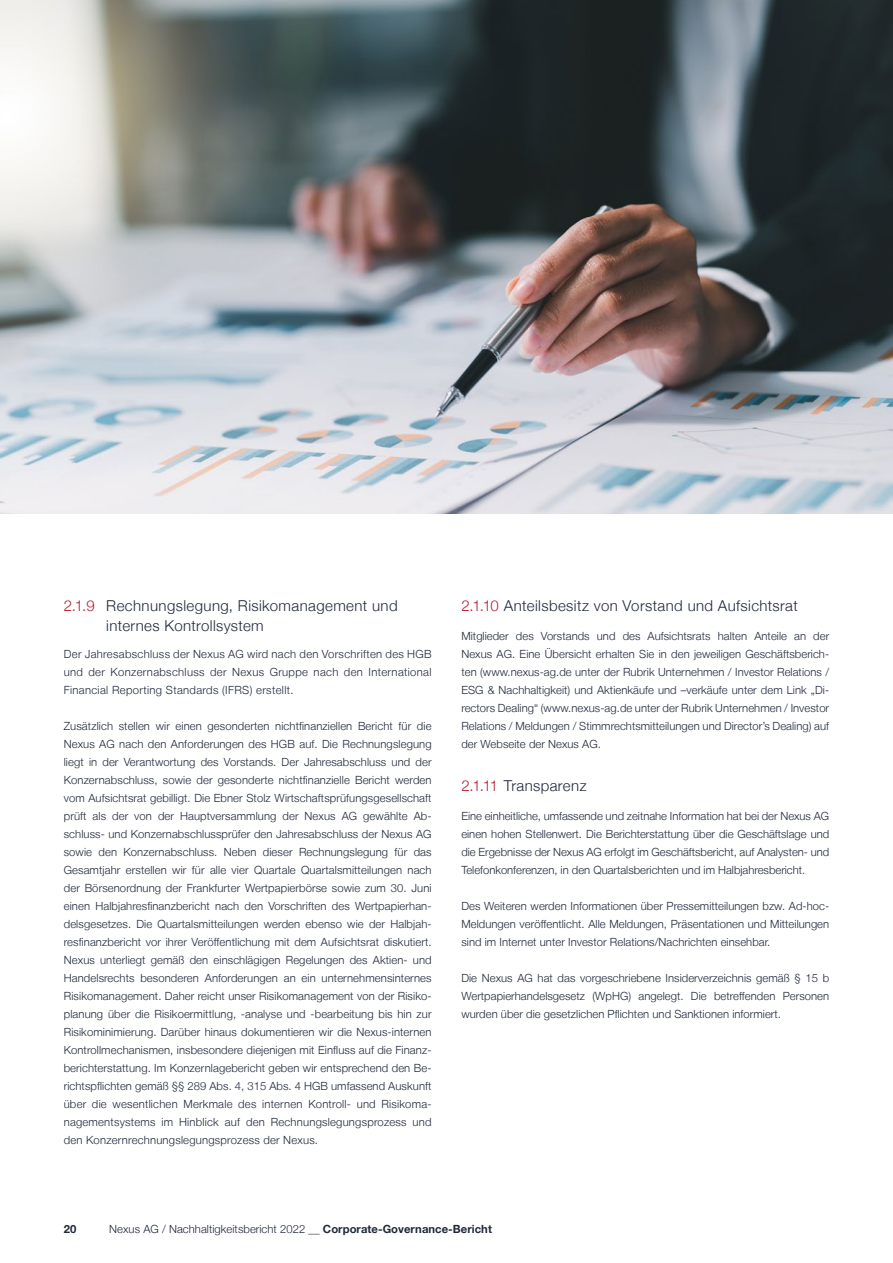
<style>
.page{position:relative;width:893px;height:1263px;background:#fff}
.page>*{position:absolute;margin:0;border:0;box-sizing:border-box;transform-origin:0 0}
.t1{font:300 15px/19.5px "Helvetica Neue";letter-spacing:.025em;color:#20283a}
.t2{font:300 11.25px/18px "Helvetica Neue LT";letter-spacing:.005em;color:#20283a;text-align:justify}
.t3{font:300 11.25px "Helvetica Neue";letter-spacing:.005em;color:#20283a}
.t4{font:700 11.25px "Helvetica Neue";color:#20283a}
.s1{color:#b61d33}
.s2{font-weight:700}
</style>
<div class="page">
<img style="left:0;top:0;width:893px;height:514px">
<h1 class="t1" style="left:106px;top:595px;width:293px;text-indent:-43px"><span class="s1">2.1.9</span> Rechnungslegung, Risikomanagement und internes Kontrollsystem</h1>
<p class="t2" style="left:64px;top:645px;width:369px">Der Jahresabschluss der Nexus AG wird nach den Vorschriften des HGB und der Konzernabschluss der Nexus Gruppe nach den International Financial Reporting Standards (IFRS) erstellt.</p>
<p class="t2" style="left:64px;top:717px;width:369px">Zusätzlich stellen wir einen gesonderten nichtfinanziellen Bericht für die Nexus AG nach den Anforderungen des HGB auf. Die Rechnungslegung liegt in der Verantwortung des Vorstands. Der Jahresabschluss und der Konzernabschluss, sowie der gesonderte nichtfinanzielle Bericht werden vom Aufsichtsrat gebilligt. Die Ebner Stolz Wirtschaftsprüfungsgesellschaft prüft als der von der Hauptversammlung der Nexus AG gewählte Ab&shy;schluss- und Konzernabschlussprüfer den Jahresabschluss der Nexus AG sowie den Konzernabschluss. Neben dieser Rechnungslegung für das Gesamtjahr erstellen wir für alle vier Quartale Quartalsmitteilungen nach der Börsenordnung der Frankfurter Wertpapierbörse sowie zum 30. Juni einen Halbjahresfinanzbericht nach den Vorschriften des Wertpapierhan&shy;delsgesetzes. Die Quartalsmitteilungen werden ebenso wie der Halbjah&shy;resfinanzbericht vor ihrer Veröffentlichung mit dem Aufsichtsrat diskutiert.<br>Nexus unterliegt gemäß den einschlägigen Regelungen des Aktien- und Handelsrechts besonderen Anforderungen an ein unternehmensinternes Risikomanagement. Daher reicht unser Risikomanagement von der Risiko&shy;planung über die Risikoermittlung, -analyse und -bearbeitung bis hin zur Risikominimierung. Darüber hinaus dokumentieren wir die Nexus-internen Kontrollmechanismen, insbesondere diejenigen mit Einfluss auf die Finanz&shy;berichterstattung. Im Konzernlagebericht geben wir entsprechend den Be&shy;richtspflichten gemäß §§ 289 Abs. 4, 315 Abs. 4 HGB umfassend Auskunft über die wesentlichen Merkmale des internen Kontroll- und Risikoma&shy;nagementsystems im Hinblick auf den Rechnungslegungsprozess und den Konzernrechnungslegungsprozess der Nexus.</p>
<h1 class="t1" style="left:461px;top:595px;width:338px"><span class="s1">2.1.10</span> Anteilsbesitz von Vorstand und Aufsichtsrat</h1>
<p class="t2" style="left:461px;top:627px;width:369px">Mitglieder des Vorstands und des Aufsichtsrats halten Anteile an der Nexus AG. Eine Übersicht erhalten Sie in den jeweiligen Geschäftsberich&shy;ten (www.nexus-ag.de unter der Rubrik Unternehmen / Investor Relations / ESG &amp; Nachhaltigkeit) und Aktienkäufe und –verkäufe unter dem Link „Di&shy;rectors Dealing“ (www.nexus-ag.de unter der Rubrik Unternehmen / Investor Relations / Meldungen / Stimmrechtsmitteilungen und Director’s Dealing) auf der Webseite der Nexus AG.</p>
<h1 class="t1" style="left:461px;top:775px;width:127px"><span class="s1">2.1.11</span> Transparenz</h1>
<p class="t2" style="left:461px;top:807px;width:369px">Eine einheitliche, umfassende und zeitnahe Information hat bei der Nexus AG einen hohen Stellenwert. Die Berichterstattung über die Geschäftslage und die Ergebnisse der Nexus AG erfolgt im Geschäftsbericht, auf Analysten- und Telefonkonferenzen, in den Quartalsberichten und im Halbjahresbericht.</p>
<p class="t2" style="left:461px;top:897px;width:369px">Des Weiteren werden Informationen über Pressemitteilungen bzw. Ad-hoc-Meldungen veröffentlicht. Alle Meldungen, Präsentationen und Mitteilungen sind im Internet unter Investor Relations/Nachrichten einsehbar.</p>
<p class="t2" style="left:461px;top:969px;width:369px">Die Nexus AG hat das vorgeschriebene Insiderverzeichnis gemäß § 15 b Wertpapierhandelsgesetz (WpHG) angelegt. Die betreffenden Personen wurden über die gesetzlichen Pflichten und Sanktionen informiert.</p>
<p class="t4" style="left:64px;top:1220px;width:14px">20</p>
<p class="t3" style="left:109px;top:1220px;width:384px">Nexus AG / Nachhaltigkeitsbericht 2022 __ <span class="s2">Corporate-Governance-Bericht</span></p>
</div>
